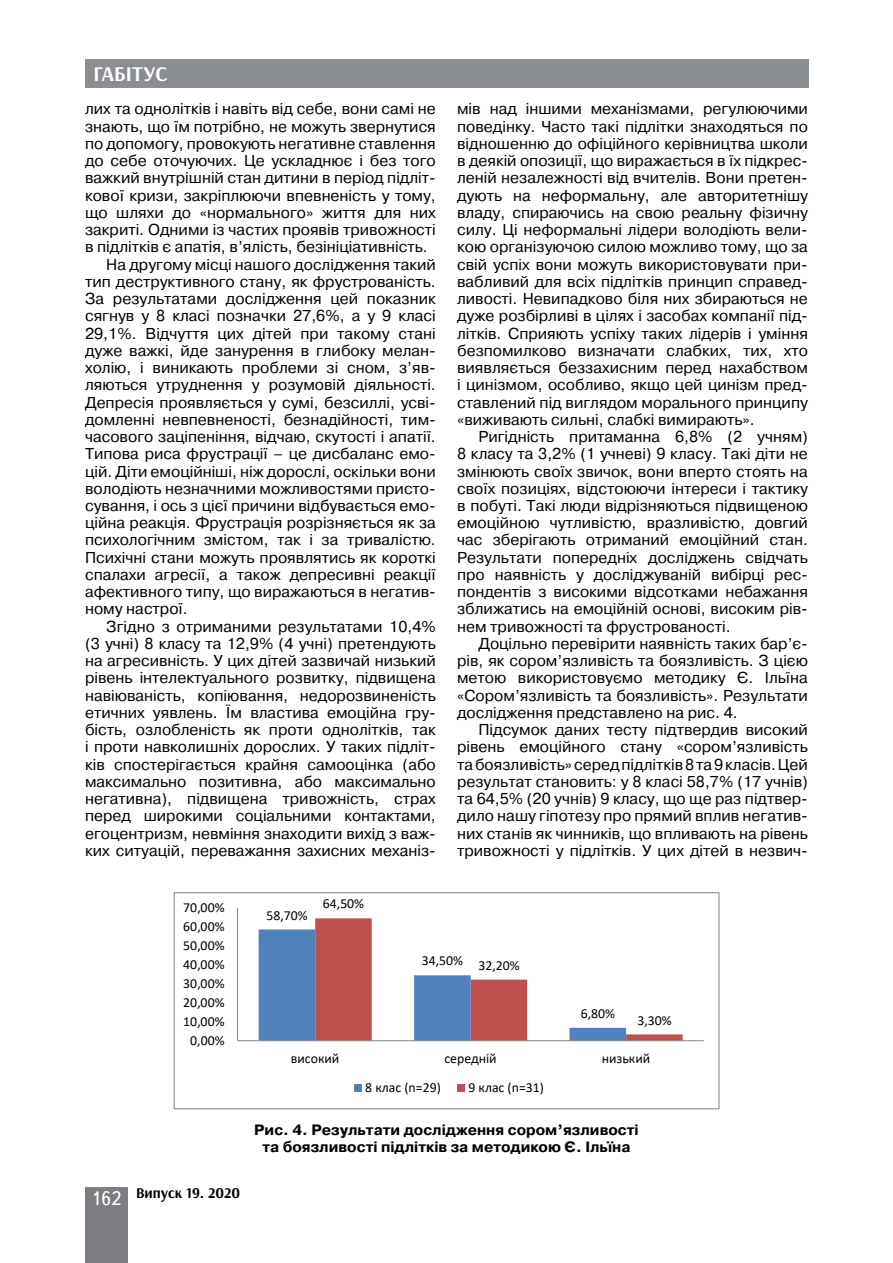
<style>
.page{position:relative;width:893px;height:1263px;background:#fff}
.page>*{position:absolute;margin:0;border:0;box-sizing:border-box;transform-origin:0 0}
.t1{font:700 21px "Arsenal";color:#fff}
.t2{font:15.75px/17.2px "Pragmatica C";color:#000;text-align:justify}
.t3{font:700 15px/17.2px "Pragmatica C";color:#000;text-align:center}
.t4{font:700 15px "Arsenal";color:#000}
.t5{font:13.8px "Calibri";color:#000}
.s1{font-family:"Ukrainian Text";font-weight:400;font-size:19.5px;color:#fff}
</style>
<div class="page">
<div style="left:85px;top:59px;width:723px;height:29px;background:#8b8e90"></div>
<div style="left:85px;top:1186px;width:43px;height:76px;background:#7d7e81"></div>
<div style="left:259px;top:929px;width:56px;height:111px;background:#4f81bd"></div>
<svg style="left:315px;top:918px;width:368px;height:122px"></svg>
<hr style="left:237px;top:908px;width:1px;height:133px;background:#868686">
<hr style="left:238px;top:1040px;width:466px;height:1px;background:#868686">
<div style="left:354px;top:1084px;width:8px;height:8px;background:#4f81bd"></div>
<div style="left:458px;top:1084px;width:7px;height:8px;background:#c0504d"></div>
<div style="left:174px;top:892px;width:545px;height:217px;border:1px solid #868686"></div>
<h1 class="t1" style="left:94px;top:61px;width:76px">ГАБІТУС</h1>
<p class="t2" style="left:85px;top:100px;width:352px">лих та однолітків і навіть від себе, вони самі не</p>
<p class="t2" style="left:85px;top:118px;width:352px">знають, що їм потрібно, не можуть звернутися</p>
<p class="t2" style="left:85px;top:135px;width:352px">по допомогу, провокують негативне ставлення</p>
<p class="t2" style="left:85px;top:152px;width:352px">до себе оточуючих. Це ускладнює і без того</p>
<p class="t2" style="left:85px;top:169px;width:352px">важкий внутрішній стан дитини в період підліт-</p>
<p class="t2" style="left:85px;top:187px;width:352px">кової кризи, закріплюючи впевненість у тому,</p>
<p class="t2" style="left:85px;top:204px;width:352px">що шляхи до «нормального» життя для них</p>
<p class="t2" style="left:85px;top:221px;width:352px">закриті. Одними із частих проявів тривожності</p>
<p class="t2" style="left:85px;top:238px;width:344px">в підлітків є апатія, в’ялість, безініціативність.</p>
<p class="t2" style="left:106px;top:256px;width:331px">На другому місці нашого дослідження такий</p>
<p class="t2" style="left:85px;top:273px;width:352px">тип деструктивного стану, як фрустрованість.</p>
<p class="t2" style="left:85px;top:290px;width:352px">За результатами дослідження цей показник</p>
<p class="t2" style="left:85px;top:307px;width:352px">сягнув у 8 класі позначки 27,6%, а у 9 класі</p>
<p class="t2" style="left:85px;top:325px;width:352px">29,1%. Відчуття цих дітей при такому стані</p>
<p class="t2" style="left:85px;top:342px;width:352px">дуже важкі, йде занурення в глибоку мелан-</p>
<p class="t2" style="left:85px;top:359px;width:352px">холію, і виникають проблеми зі сном, з’яв-</p>
<p class="t2" style="left:85px;top:376px;width:352px">ляються утруднення у розумовій діяльності.</p>
<p class="t2" style="left:85px;top:394px;width:352px">Депресія проявляється у сумі, безсиллі, усві-</p>
<p class="t2" style="left:85px;top:411px;width:352px">домленні невпевненості, безнадійності, тим-</p>
<p class="t2" style="left:85px;top:428px;width:352px">часового заціпеніння, відчаю, скутості і апатії.</p>
<p class="t2" style="left:85px;top:445px;width:352px">Типова риса фрустрації – це дисбаланс емо-</p>
<p class="t2" style="left:85px;top:463px;width:352px">цій. Діти емоційніші, ніж дорослі, оскільки вони</p>
<p class="t2" style="left:85px;top:480px;width:352px">володіють незначними можливостями присто-</p>
<p class="t2" style="left:85px;top:497px;width:352px">сування, і ось з цієї причини відбувається емо-</p>
<p class="t2" style="left:85px;top:514px;width:352px">ційна реакція. Фрустрація розрізняється як за</p>
<p class="t2" style="left:85px;top:532px;width:352px">психологічним змістом, так і за тривалістю.</p>
<p class="t2" style="left:85px;top:549px;width:352px">Психічні стани можуть проявлятись як короткі</p>
<p class="t2" style="left:85px;top:566px;width:352px">спалахи агресії, а також депресивні реакції</p>
<p class="t2" style="left:85px;top:583px;width:352px">афективного типу, що виражаються в негатив-</p>
<p class="t2" style="left:85px;top:601px;width:104px">ному настрої.</p>
<p class="t2" style="left:106px;top:618px;width:331px">Згідно з отриманими результатами 10,4%</p>
<p class="t2" style="left:85px;top:635px;width:352px">(3 учні) 8 класу та 12,9% (4 учні) претендують</p>
<p class="t2" style="left:85px;top:652px;width:352px">на агресивність. У цих дітей зазвичай низький</p>
<p class="t2" style="left:85px;top:670px;width:352px">рівень інтелектуального розвитку, підвищена</p>
<p class="t2" style="left:85px;top:687px;width:352px">навіюваність, копіювання, недорозвиненість</p>
<p class="t2" style="left:85px;top:704px;width:352px">етичних уявлень. Їм властива емоційна гру-</p>
<p class="t2" style="left:85px;top:721px;width:352px">бість, озлобленість як проти однолітків, так</p>
<p class="t2" style="left:85px;top:739px;width:352px">і проти навколишніх дорослих. У таких підліт-</p>
<p class="t2" style="left:85px;top:756px;width:352px">ків спостерігається крайня самооцінка (або</p>
<p class="t2" style="left:85px;top:773px;width:352px">максимально позитивна, або максимально</p>
<p class="t2" style="left:85px;top:790px;width:352px">негативна), підвищена тривожність, страх</p>
<p class="t2" style="left:85px;top:808px;width:352px">перед широкими соціальними контактами,</p>
<p class="t2" style="left:85px;top:825px;width:352px">егоцентризм, невміння знаходити вихід з важ-</p>
<p class="t2" style="left:85px;top:842px;width:352px">ких ситуацій, переважання захисних механіз-</p>
<p class="t5" style="left:183px;top:898px;width:43px">70,00%</p>
<p class="t5" style="left:183px;top:917px;width:43px">60,00%</p>
<p class="t5" style="left:183px;top:936px;width:43px">50,00%</p>
<p class="t5" style="left:266px;top:905px;width:43px">58,70%</p>
<p class="t5" style="left:323px;top:894px;width:43px">64,50%</p>
<p class="t2" style="left:457px;top:100px;width:352px">мів над іншими механізмами, регулюючими поведінку. Часто такі підлітки знаходяться по відношенню до офіційного керівництва школи в деякій опозиції, що виражається в їх підкрес&shy;леній незалежності від вчителів. Вони претен&shy;дують на неформальну, але авторитетнішу владу, спираючись на свою реальну фізичну силу. Ці неформальні лідери володіють вели&shy;кою організуючою силою можливо тому, що за свій успіх вони можуть використовувати при&shy;вабливий для всіх підлітків принцип справед&shy;ливості. Невипадково біля них збираються не дуже розбірливі в цілях і засобах компанії під&shy;літків. Сприяють успіху таких лідерів і уміння безпомилково визначати слабких, тих, хто виявляється беззахисним перед нахабством і цинізмом, особливо, якщо цей цинізм пред&shy;ставлений під виглядом морального принципу «виживають сильні, слабкі вимирають».</p>
<p class="t2" style="left:457px;top:428px;width:352px;text-indent:21px">Ригідність притаманна 6,8% (2 учням)<br>8 класу та 3,2% (1 учневі) 9 класу. Такі діти не змінюють своїх звичок, вони вперто стоять на своїх позиціях, відстоюючи інтереси і тактику в побуті. Такі люди відрізняються підвищеною емоційною чутливістю, вразливістю, довгий час зберігають отриманий емоційний стан.<br>Результати попередніх досліджень свідчать про наявність у досліджуваній вибірці рес&shy;пондентів з високими відсотками небажання зближатись на емоційній основі, високим рів&shy;нем тривожності та фрустрованості.</p>
<p class="t2" style="left:457px;top:635px;width:352px;text-indent:21px">Доцільно перевірити наявність таких бар’є&shy;рів, як сором’язливість та боязливість. З цією метою використовуємо методику Є. Ільїна «Сором’язливість та боязливість». Результати дослідження представлено на рис. 4.</p>
<p class="t2" style="left:457px;top:721px;width:352px;text-indent:21px">Підсумок даних тесту підтвердив високий рівень емоційного стану «сором’язливість та боязливість» серед підлітків 8 та 9 класів. Цей результат становить: у 8 класі 58,7% (17 учнів) та 64,5% (20 учнів) 9 класу, що ще раз підтвер&shy;дило нашу гіпотезу про прямий вплив негатив&shy;них станів як чинників, що впливають на рівень тривожності у підлітків. У цих дітей в незвич-</p>
<p class="t5" style="left:183px;top:955px;width:43px">40,00%</p>
<p class="t5" style="left:183px;top:974px;width:43px">30,00%</p>
<p class="t5" style="left:183px;top:993px;width:43px">20,00%</p>
<p class="t5" style="left:183px;top:1011px;width:43px">10,00%</p>
<p class="t5" style="left:190px;top:1030px;width:36px">0,00%</p>
<p class="t4" style="left:91px;top:1183px;width:151px"><span class="s1">162</span> Випуск 19. 2020</p>
<p class="t5" style="left:422px;top:951px;width:43px">34,50%</p>
<p class="t5" style="left:478px;top:955px;width:43px">32,20%</p>
<p class="t5" style="left:581px;top:1004px;width:36px">6,80%</p>
<p class="t5" style="left:637px;top:1010px;width:36px">3,30%</p>
<p class="t5" style="left:291px;top:1048px;width:50px">високий</p>
<p class="t5" style="left:444px;top:1048px;width:54px">середній</p>
<p class="t5" style="left:602px;top:1048px;width:50px">низький</p>
<p class="t5" style="left:365px;top:1078px;width:77px">8 клас (n=29)</p>
<p class="t5" style="left:468px;top:1078px;width:77px">9 клас (n=31)</p>
<p class="t3" style="left:254px;top:1121px;width:386px">Рис. 4. Результати дослідження сором’язливості та боязливості підлітків за методикою Є. Ільїна</p>
</div>
